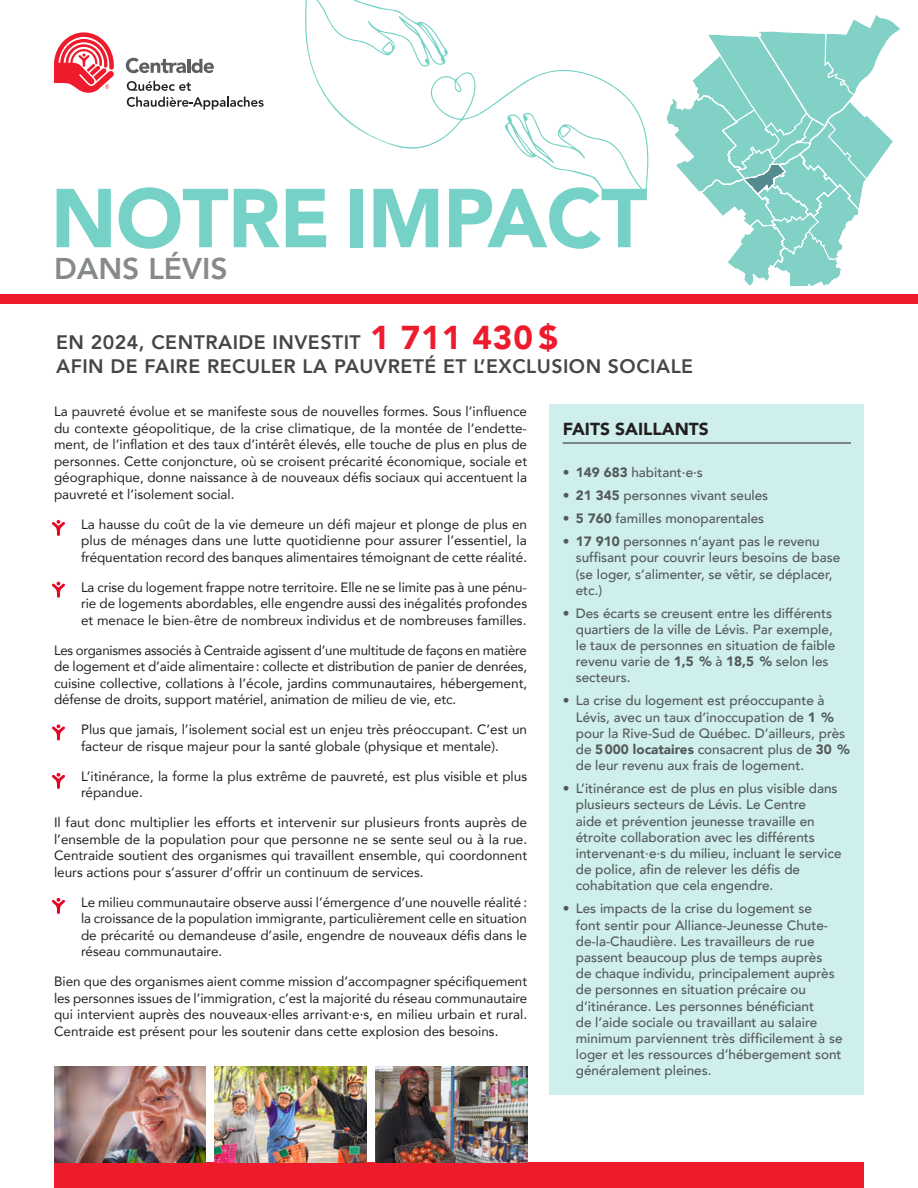
<style>
.page{position:relative;width:918px;height:1188px;background:#fff}
.page>*{position:absolute;margin:0;border:0;box-sizing:border-box;transform-origin:0 0}
.t1{font:900 82.5px "Avenir";letter-spacing:-.01em;color:#76d2c6}
.t2{font:800 30px "Avenir";color:#878a8b}
.t3{font:800 19.5px/24px "Avenir";letter-spacing:.025em;color:#454647}
.t4{font:900 17.4px "Avenir";color:#231f20}
.t5{font:13.5px/16.5px "Avenir";color:#231f20;text-align:justify}
.t6{font:500 13.5px/16.2px "Avenir";color:#54585a}
.s1{font-weight:900;font-size:33px;color:#ee1b2d}
.s2{font-weight:400}
.s3{font-weight:900}
</style>
<div class="page">
<svg style="left:667px;top:15px;width:233px;height:271px"></svg>
<div style="left:0;top:294px;width:918px;height:10px;background:#ee1b2d"></div>
<svg style="left:52px;top:520px;width:13px;height:16px"></svg>
<svg style="left:52px;top:582px;width:13px;height:16px"></svg>
<svg style="left:52px;top:724px;width:13px;height:16px"></svg>
<svg style="left:52px;top:773px;width:13px;height:16px"></svg>
<svg style="left:52px;top:898px;width:13px;height:16px"></svg>
<svg style="left:305px;top:0;width:344px;height:194px"></svg>
<div style="left:54px;top:1163px;width:810px;height:25px;background:#ee1b2d"></div>
<img style="left:54px;top:1066px;width:151px;height:97px">
<img style="left:215px;top:1066px;width:151px;height:97px">
<img style="left:376px;top:1066px;width:151px;height:97px">
<svg style="left:126px;top:58px;width:88px;height:15px"></svg>
<svg style="left:127px;top:81px;width:64px;height:10px"></svg>
<svg style="left:127px;top:97px;width:137px;height:13px"></svg>
<svg style="left:54px;top:32px;width:60px;height:61px"></svg>
<div style="left:550px;top:405px;width:314px;height:690px;background:#ceefeb"></div>
<hr style="left:563px;top:443px;width:288px;height:1px;background:#231f20">
<h1 class="t1" style="left:51px;top:148px;width:598px">NOTRE IMPACT</h1>
<h2 class="t2" style="left:54px;top:246px;width:175px">DANS LÉVIS</h2>
<h3 class="t3" style="left:56px;top:330px;width:639px">EN 2024, CENTRAIDE INVESTIT <span class="s1">1 711 430 $<br></span>AFIN DE FAIRE RECULER LA PAUVRETÉ ET L’EXCLUSION SOCIALE</h3>
<p class="t5" style="left:54px;top:403px;width:475px">La pauvreté évolue et se manifeste sous de nouvelles formes. Sous l’influence du contexte géopolitique, de la crise climatique, de la montée de l’endette&shy;ment, de l’inflation et des taux d’intérêt élevés, elle touche de plus en plus de personnes. Cette conjoncture, où se croisent précarité économique, sociale et géographique, donne naissance à de nouveaux défis sociaux qui accentuent la pauvreté et l’isolement social.</p>
<p class="t5" style="left:81px;top:515px;width:448px;text-indent:-27px">• La hausse du coût de la vie demeure un défi majeur et plonge de plus en plus de ménages dans une lutte quotidienne pour assurer l’essentiel, la fréquentation record des banques alimentaires témoignant de cette réalité.</p>
<p class="t5" style="left:81px;top:578px;width:448px;text-indent:-27px">• La crise du logement frappe notre territoire. Elle ne se limite pas à une pénu&shy;rie de logements abordables, elle engendre aussi des inégalités profondes et menace le bien-être de nombreux individus et de nombreuses familles.</p>
<p class="t5" style="left:54px;top:641px;width:475px">Les organismes associés à Centraide agissent d’une multitude de façons en matière de logement et d’aide alimentaire: collecte et distribution de panier de denrées, cuisine collective, collations à l’école, jardins communautaires, hébergement, défense de droits, support matériel, animation de milieu de vie, etc.</p>
<p class="t5" style="left:54px;top:721px;width:475px;text-align:center">• Plus que jamais, l’isolement social est un enjeu très préoccupant. C’est un facteur de risque majeur pour la santé globale (physique et mentale).</p>
<p class="t5" style="left:81px;top:767px;width:448px;text-indent:-27px">• L’itinérance, la forme la plus extrême de pauvreté, est plus visible et plus répandue.</p>
<p class="t5" style="left:54px;top:814px;width:475px">Il faut donc multiplier les efforts et intervenir sur plusieurs fronts auprès de l’ensemble de la population pour que personne ne se sente seul ou à la rue.<br>Centraide soutient des organismes qui travaillent ensemble, qui coordonnent leurs actions pour s’assurer d’offrir un continuum de services.</p>
<p class="t5" style="left:81px;top:893px;width:448px;text-indent:-27px">• Le milieu communautaire observe aussi l’émergence d’une nouvelle réalité : la croissance de la population immigrante, particulièrement celle en situation de précarité ou demandeuse d’asile, engendre de nouveaux défis dans le réseau communautaire.</p>
<p class="t5" style="left:54px;top:973px;width:475px">Bien que des organismes aient comme mission d’accompagner spécifiquement les personnes issues de l’immigration, c’est la majorité du réseau communautaire qui intervient auprès des nouveaux∙elles arrivant∙e∙s, en milieu urbain et rural.<br>Centraide est présent pour les soutenir dans cette explosion des besoins.</p>
<p class="t4" style="left:563px;top:414px;width:148px">FAITS SAILLANTS</p>
<p class="t6" style="left:563px;top:464px;width:142px"><span class="s2">•</span> <span class="s3">149 683</span> habitant·e·s</p>
<p class="t6" style="left:563px;top:487px;width:207px"><span class="s2">•</span> <span class="s3">21 345</span> personnes vivant seules</p>
<p class="t6" style="left:563px;top:510px;width:203px"><span class="s2">•</span> <span class="s3">5 760</span> familles monoparentales</p>
<p class="t6" style="left:576px;top:533px;width:266px;text-indent:-13px"><span class="s2">•</span> <span class="s3">17 910</span> personnes n’ayant pas le revenu suffisant pour couvrir leurs besoins de base (se loger, s’alimenter, se vêtir, se déplacer, etc.)</p>
<p class="t6" style="left:576px;top:604px;width:261px;text-indent:-13px">• Des écarts se creusent entre les différents quartiers de la ville de Lévis. Par exemple, le taux de personnes en situation de faible revenu varie de <span class="s3">1,5 %</span> à <span class="s3">18,5 %</span> selon les secteurs.</p>
<p class="t6" style="left:576px;top:692px;width:276px;text-indent:-13px">• La crise du logement est préoccupante à Lévis, avec un taux d’inoccupation de <span class="s3">1 % </span>pour la Rive-Sud de Québec. D’ailleurs, près de <span class="s3">5000 locataires</span> consacrent plus de <span class="s3">30 % </span>de leur revenu aux frais de logement.</p>
<p class="t6" style="left:576px;top:780px;width:267px;text-indent:-13px">• L’itinérance est de plus en plus visible dans plusieurs secteurs de Lévis. Le Centre<br>aide et prévention jeunesse travaille en étroite collaboration avec les différents intervenant·e·s du milieu, incluant le service de police, afin de relever les défis de cohabitation que cela engendre.</p>
<p class="t6" style="left:576px;top:900px;width:268px;text-indent:-13px">• Les impacts de la crise du logement se<br>font sentir pour Alliance-Jeunesse Chute&shy;de-la-Chaudière. Les travailleurs de rue passent beaucoup plus de temps auprès<br>de chaque individu, principalement auprès de personnes en situation précaire ou d’itinérance. Les personnes bénéficiant<br>de l’aide sociale ou travaillant au salaire minimum parviennent très difficilement à se loger et les ressources d’hébergement sont généralement pleines.</p>
</div>
